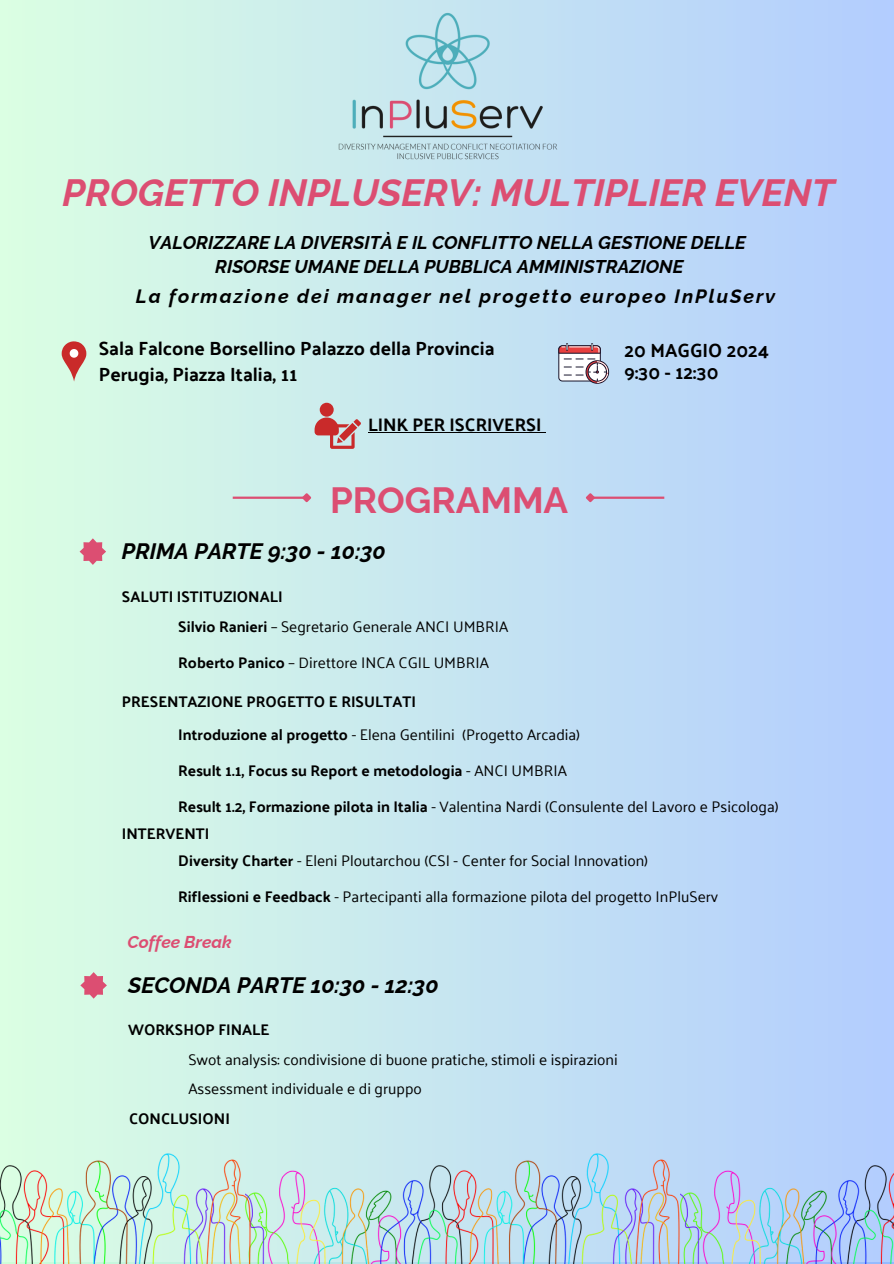
<style>
.page{position:relative;width:894px;height:1264px;background:#fff}
.page>*{position:absolute;margin:0;border:0;box-sizing:border-box;transform-origin:0 0}
.t1{font:italic 700 38.1px "Raleway";color:#dc4e72}
.t2{font:700 36.6px "Raleway";color:#dc4e72}
.t3{font:italic 700 22.35px "Raleway";color:#000}
.t4{font:italic 700 19.35px "Raleway";letter-spacing:.1em;color:#000}
.t5{font:700 19.05px/25.8px "Palanquin";color:#000}
.t6{font:italic 700 18.45px/23.7px "Raleway";color:#000;text-align:center}
.t7{font:700 18.15px "Palanquin";color:#000}
.t8{font:italic 700 17.1px "Raleway";color:#dc4e72}
.t9{font:700 15.45px "Palanquin";color:#000}
.t10{font:15.3px/29.2px "Palanquin";color:#000}
.t11{font:700 15.3px "Palanquin";color:#000}
.s1{font-weight:700}
.s2{font-weight:400}
</style>
<div class="page">
<div style="left:0;top:0;width:893px;height:1261px;background:linear-gradient(to right,#dbffe3,#b2cdfe)"></div>
<img style="left:336px;top:12px;width:223px;height:148px">
<svg style="left:80px;top:538px;width:26px;height:27px"></svg>
<svg style="left:80px;top:972px;width:27px;height:26px"></svg>
<img style="left:251px;top:1104px;width:642px;height:159px">
<img style="left:0;top:1104px;width:251px;height:159px">
<hr style="left:233px;top:496px;width:71px;height:3px;background:#dc4e72">
<svg style="left:300px;top:491px;width:13px;height:13px"></svg>
<hr style="left:593px;top:496px;width:71px;height:3px;background:#dc4e72">
<svg style="left:583px;top:491px;width:13px;height:13px"></svg>
<svg style="left:62px;top:341px;width:24px;height:40px"></svg>
<svg style="left:558px;top:343px;width:51px;height:40px"></svg>
<div style="left:319px;top:403px;width:14px;height:13px;background:#c92a2a;border-radius:50%"></div>
<svg style="left:314px;top:417px;width:47px;height:32px;background:#ca8f8f"></svg>
<hr style="left:368px;top:432px;width:173px;height:1px;background:#000">
<h6 class="t1" style="left:63px;top:170px;width:773px">PROGETTO INPLUSERV: MULTIPLIER EVENT</h6>
<h5 class="t6" style="left:148px;top:231px;width:598px">VALORIZZARE LA DIVERSITÀ E IL CONFLITTO NELLA GESTIONE DELLE<br>RISORSE UMANE DELLA PUBBLICA AMMINISTRAZIONE</h5>
<h2 class="t4" style="left:136px;top:284px;width:640px">La formazione dei manager nel progetto europeo InPluServ</h2>
<h2 class="t5" style="left:99px;top:335px;width:397px">Sala Falcone Borsellino Palazzo della Provincia<br>Perugia, Piazza Italia, 11</h2>
<h6 class="t5" style="left:624px;top:339px;width:146px;line-height:22.5px">20 MAGGIO 2024<br>9:30 - 12:30</h6>
<h6 class="t7" style="left:368px;top:414px;width:175px">LINK PER ISCRIVERSI</h6>
<h1 class="t2" style="left:330px;top:478px;width:239px">PROGRAMMA</h1>
<h1 class="t3" style="left:122px;top:537px;width:265px">PRIMA PARTE 9:30 - 10:30</h1>
<h3 class="t9" style="left:122px;top:587px;width:162px">SALUTI ISTITUZIONALI</h3>
<p class="t10" style="left:178px;top:612px;width:331px"><span class="s1">Silvio Ranieri</span> – Segretario Generale ANCI UMBRIA</p>
<p class="t10" style="left:178px;top:648px;width:312px"><span class="s1">Roberto Panico</span> – Direttore INCA CGIL UMBRIA</p>
<h4 class="t9" style="left:122px;top:692px;width:295px">PRESENTAZIONE PROGETTO E RISULTATI</h4>
<p class="t10" style="left:178px;top:720px;width:403px"><span class="s1">Introduzione al progetto</span> - Elena Gentilini (Progetto Arcadia)</p>
<p class="t11" style="left:178px;top:762px;width:390px">Result 1.1, Focus su Report e metodologia <span class="s2">- ANCI UMBRIA</span></p>
<p class="t10" style="left:178px;top:792px;width:601px"><span class="s1">Result 1.2, Formazione pilota in Italia</span> - Valentina Nardi (Consulente del Lavoro e Psicologa)</p>
<p class="t10" style="left:178px;top:846px;width:471px"><span class="s1">Diversity Charter</span> - Eleni Ploutarchou (CSI - Center for Social Innovation)</p>
<p class="t10" style="left:178px;top:882px;width:541px"><span class="s1">Riflessioni e Feedback</span> - Partecipanti alla formazione pilota del progetto InPluServ</p>
<p class="t9" style="left:122px;top:824px;width:89px">INTERVENTI</p>
<h6 class="t8" style="left:127px;top:931px;width:106px">Coffee Break</h6>
<h4 class="t3" style="left:128px;top:971px;width:312px">SECONDA PARTE 10:30 - 12:30</h4>
<p class="t9" style="left:128px;top:1020px;width:143px">WORKSHOP FINALE</p>
<p class="t10" style="left:188px;top:1045px;width:431px">Swot analysis: condivisione di buone pratiche, stimoli e ispirazioni<br>Assessment individuale e di gruppo</p>
<h3 class="t9" style="left:129px;top:1110px;width:102px">CONCLUSIONI</h3>
</div>
